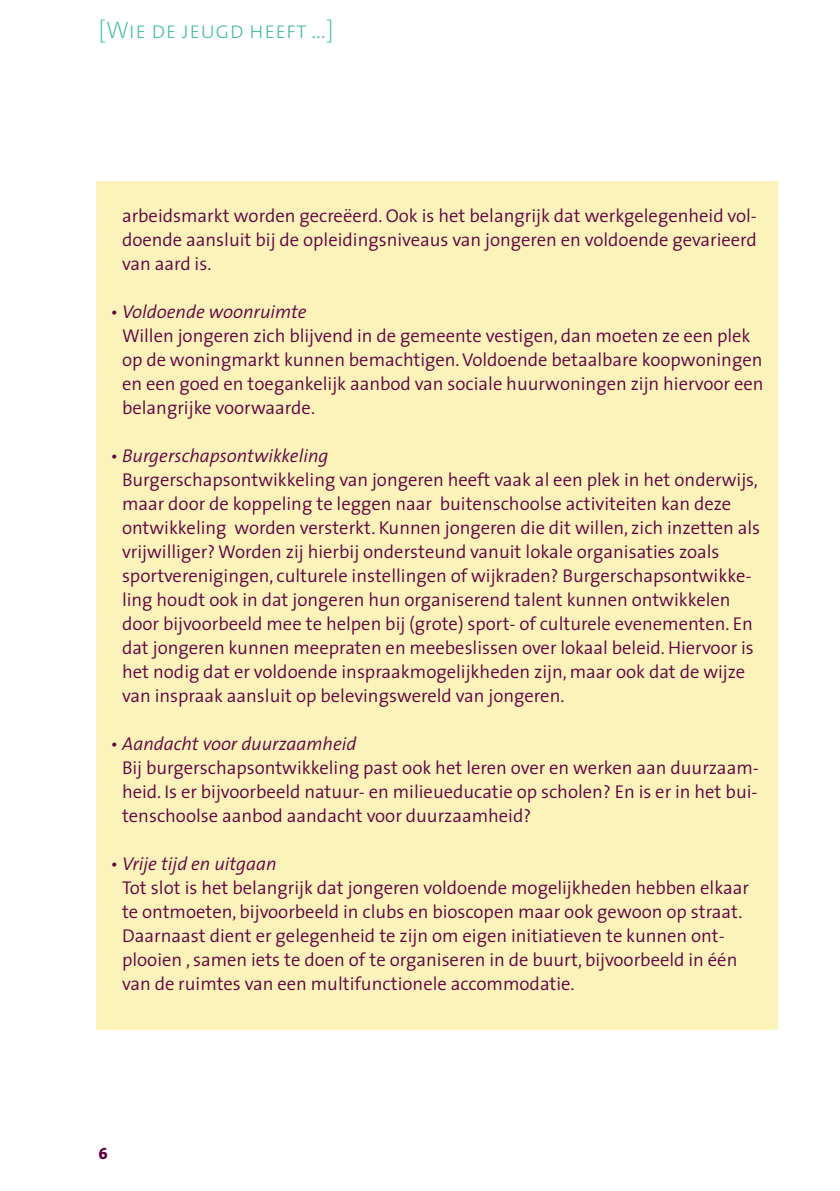
<style>
.page{position:relative;width:840px;height:1191px;background:#fff}
.page>*{position:absolute;margin:0;border:0;box-sizing:border-box;transform-origin:0 0}
.t1{font:24px "The Sans Extra Light Caps";color:#44bea8}
.t2{font:300 18.6px/24px "The Sans";color:#62003f}
.t3{font:italic 300 18.6px "The Sans";color:#62003f}
.t4{font:800 16px "The Sans";color:#62003f}
</style>
<div class="page">
<div style="left:96px;top:181px;width:681px;height:849px;background:#fcf3ba"></div>
<p class="t1" style="left:98px;top:16px;width:236px">[Wie de jeugd heeft …]</p>
<p class="t2" style="left:122px;top:205px;width:636px;text-align:justify">arbeidsmarkt worden gecreëerd. Ook is het belangrijk dat werkgelegenheid vol&shy;doende aansluit bij de opleidingsniveaus van jongeren en voldoende gevarieerd van aard is.</p>
<p class="t3" style="left:110px;top:304px;width:198px">• Voldoende woonruimte</p>
<p class="t2" style="left:122px;top:325px;width:642px">Willen jongeren zich blijvend in de gemeente vestigen, dan moeten ze een plek op de woningmarkt kunnen bemachtigen. Voldoende betaalbare koopwoningen en een goed en toegankelijk aanbod van sociale huurwoningen zijn hiervoor een belangrijke voorwaarde.</p>
<p class="t3" style="left:110px;top:448px;width:219px">• Burgerschapsontwikkeling</p>
<p class="t2" style="left:122px;top:469px;width:639px">Burgerschapsontwikkeling van jongeren heeft vaak al een plek in het onderwijs, maar door de koppeling te leggen naar buitenschoolse activiteiten kan deze ontwikkeling worden versterkt. Kunnen jongeren die dit willen, zich inzetten als vrijwilliger? Worden zij hierbij ondersteund vanuit lokale organisaties zoals sportverenigingen, culturele instellingen of wijkraden? Burgerschapsontwikke&shy;ling houdt ook in dat jongeren hun organiserend talent kunnen ontwikkelen door bijvoorbeeld mee te helpen bij (grote) sport- of culturele evenementen. En dat jongeren kunnen meepraten en meebeslissen over lokaal beleid. Hiervoor is het nodig dat er voldoende inspraak mogelijkheden zijn, maar ook dat de wijze van inspraak aansluit op belevingswereld van jongeren.</p>
<p class="t3" style="left:110px;top:736px;width:247px">• Aandacht voor duurzaamheid</p>
<p class="t2" style="left:122px;top:757px;width:638px;text-align:justify">Bij burgerschapsontwikkeling past ook het leren over en werken aan duurzaam&shy;heid. Is er bijvoorbeeld natuur- en milieueducatie op scholen? En is er in het bui&shy;tenschoolse aanbod aandacht voor duurzaamheid?</p>
<p class="t3" style="left:110px;top:856px;width:168px">• Vrije tijd en uitgaan</p>
<p class="t2" style="left:122px;top:877px;width:628px">Tot slot is het belangrijk dat jongeren voldoende mogelijkheden hebben elkaar te ontmoeten, bijvoorbeeld in clubs en bioscopen maar ook gewoon op straat.<br>Daarnaast dient er gelegenheid te zijn om eigen initiatieven te kunnen ont&shy;plooien , samen iets te doen of te organiseren in de buurt, bijvoorbeeld in één van de ruimtes van een multifunctionele accom modatie.</p>
<p class="t4" style="left:98px;top:1147px;width:11px">6</p>
</div>
